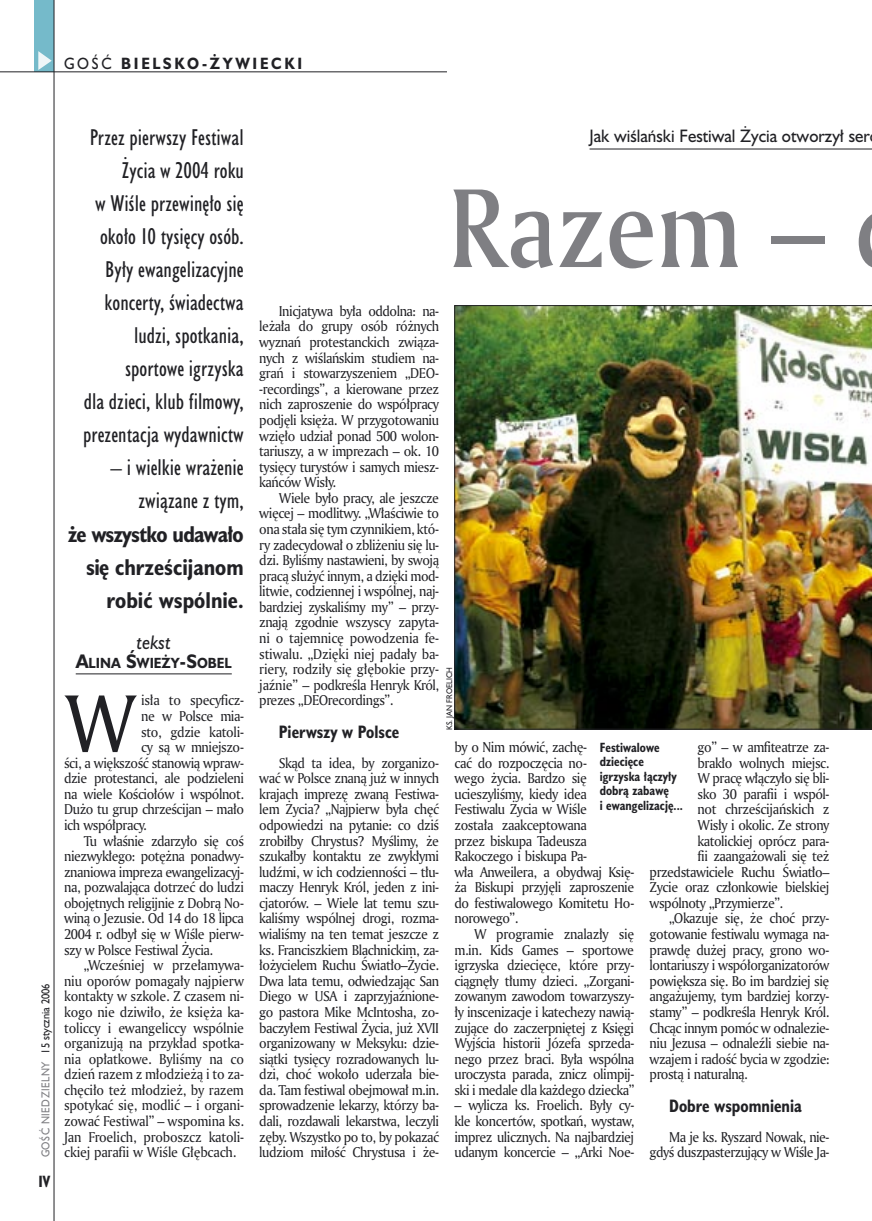
<style>
.page{position:relative;width:872px;height:1221px;background:#fff}
.page>*{position:absolute;margin:0;border:0;box-sizing:border-box;transform-origin:0 0}
._05_tytyl_AmMd_72_pt{font:108px "Amerigo Md PL";color:#7f7f83;scale:.9 1}
._02_body_z_incjalem_4{font:79.05px "Amerigo PL";color:#212125;scale:.94 1}
._06-1_lead_prawy_HuCn_14_pt{font:21px/33px "Humanst 521 Cn PL";color:#212125;text-align:right}
._06-1_lead_prawy_HuCn_14_pt-2{font:700 21px/33px "Humanst 521 Cn PL";color:#212125;text-align:right}
._12_autor_HuBd{font:italic 18px "Humanst 521 PL";color:#212125;scale:.9 1}
._04-3_nadtytul_lokal{font:16.5px "Humanst 521 PL";color:#212125;scale:.94 1}
._04_srodtytul_HuCB_11_pt{font:700 16.5px "Humanst 521 Cn PL";color:#212125;scale:.94 1}
._15a_temat_lewo{font:700 15px "Humanst 521 PL";letter-spacing:.2em;color:#212125;scale:.9 1}
._16_pagina_lewa{font:700 15px "Humanst 521 Cn PL";color:#212125;scale:.94 1}
._01_body_tekst{font:13.8px/15.6px "Amerigo PL";letter-spacing:-.035em;color:#212125;text-align:justify;scale:.94 1}
._02_body_z_incjalem_4-2{font:13.8px "Amerigo PL";letter-spacing:-.035em;color:#212125;scale:.94 1}
._12_autor_HuBd-2{font:700 13.5px "Humanst 521 PL";color:#212125;scale:.9 1}
._09_podpis_zdjecia_HuCnB{font:700 12.3px/14.4px "Humanst 521 Cn PL";color:#212125;scale:.94 1}
._18a_data_lewa_GOSC{font:10.5px "Humanst 521 PL";letter-spacing:.05em;color:#7f7f83;scale:.9 1}
._18_data_lewa{font:10.5px "Humanst 521 PL";color:#212125;scale:.9 1}
._09a_autor_zdjecia_Hu_5_pt{font:7.5px "Humanst 521 PL";color:#212125;scale:.94 1}
.s1{font-weight:400}
.s2{font-size:18px}
</style>
<div class="page">
<div style="left:35px;top:0;width:19px;height:72px;background:#75baca"></div>
<svg style="left:38px;top:51px;width:14px;height:19px"></svg>
<hr style="left:54px;top:0;width:1px;height:1220px;background:#212125">
<hr style="left:0;top:72px;width:447px;height:1px;background:#212125">
<hr style="left:589px;top:149px;width:283px;height:1px;background:#212125">
<hr style="left:76px;top:673px;width:156px;height:1px;background:#212125">
<img style="left:454px;top:305px;width:418px;height:424px">
<p class="_15a_temat_lewo" style="left:64px;top:53px;width:266px"><span class="s1">GOŚĆ</span> BIELSKO-ŻYWIECKI</p>
<p class="_18_data_lewa" style="left:38px;top:1053px;width:79px;rotate:-90deg">15 stycznia 2006</p>
<p class="_18a_data_lewa_GOSC" style="left:38px;top:1157px;width:108px;rotate:-90deg">GOŚĆ NIEDZIELNY</p>
<p class="_16_pagina_lewa" style="left:38px;top:1170px;width:14px">IV</p>
<p class="_06-1_lead_prawy_HuCn_14_pt" style="left:83px;top:121px;width:162px">Przez pierwszy Festiwal<br>Życia w 2004 roku<br>w Wiśle przewinęło się około 10 tysięcy osób.<br>Były ewangelizacyjne koncerty, świadectwa ludzi, spotkania, sportowe igrzyska<br>dla dzieci, klub filmowy, prezentacja wydawnictw</p>
<p class="_06-1_lead_prawy_HuCn_14_pt-2" style="left:68px;top:450px;width:177px"><span class="s1">– i wielkie wrażenie związane z tym,<br></span>że wszystko udawało się chrześcijanom robić wspólnie.</p>
<p class="_12_autor_HuBd" style="left:137px;top:629px;width:40px">tekst</p>
<p class="_12_autor_HuBd-2" style="left:76px;top:653px;width:175px"><span class="s2">A</span>LINA <span class="s2">Ś</span>WIEŻY<span class="s2">-S</span>OBEL</p>
<p class="_02_body_z_incjalem_4" style="left:64px;top:671px;width:77px">W</p>
<p class="_02_body_z_incjalem_4-2" style="left:141px;top:691px;width:111px">isła to specyficz-</p>
<p class="_02_body_z_incjalem_4-2" style="left:141px;top:706px;width:111px">ne w Polsce mia-</p>
<p class="_02_body_z_incjalem_4-2" style="left:141px;top:722px;width:111px">sto, gdzie katoli-</p>
<p class="_02_body_z_incjalem_4-2" style="left:141px;top:738px;width:111px">cy są w mniejszo-</p>
<p class="_02_body_z_incjalem_4-2" style="left:64px;top:753px;width:193px">ści, a większość stanowią wpraw-</p>
<p class="_02_body_z_incjalem_4-2" style="left:64px;top:769px;width:193px">dzie protestanci, ale podzieleni</p>
<p class="_02_body_z_incjalem_4-2" style="left:64px;top:784px;width:193px">na wiele Kościołów i wspólnot.</p>
<p class="_02_body_z_incjalem_4-2" style="left:64px;top:800px;width:193px">Dużo tu grup chrześcijan – mało</p>
<p class="_02_body_z_incjalem_4-2" style="left:64px;top:815px;width:90px">ich współpracy.</p>
<p class="_01_body_tekst" style="left:64px;top:832px;width:193px;text-indent:20px">Tu właśnie zdarzyło się coś niezwykłego: potężna ponadwy&shy;znaniowa impreza ewangelizacyj&shy;na, pozwalająca dotrzeć do ludzi obojętnych religijnie z Dobrą No&shy;winą o Jezusie. Od 14 do 18 lipca 2004 r. odbył się w Wiśle pierw&shy;szy w Polsce Festiwal Życia.</p>
<p class="_01_body_tekst" style="left:64px;top:957px;width:193px;text-indent:20px">„Wcześniej w przełamywa&shy;niu oporów pomagały najpierw kontakty w szkole. Z czasem ni&shy;kogo nie dziwiło, że księża ka&shy;toliccy i ewangeliccy wspólnie organizują na przykład spotka&shy;nia opłatkowe. Byliśmy na co dzień razem z młodzieżą i to za&shy;chęciło też młodzież, by razem spotykać się, modlić – i organi&shy;zować Festiwal” – wspomina ks.<br>Jan Froelich, proboszcz katoli&shy;ckiej parafii w Wiśle Głębcach.</p>
<p class="_04-3_nadtytul_lokal" style="left:589px;top:124px;width:300px">Jak wiślański Festiwal Życia otworzył ser</p>
<p class="_05_tytyl_AmMd_72_pt" style="left:448px;top:156px;width:420px">Razem –</p>
<p class="_01_body_tekst" style="left:259px;top:303px;width:193px;text-indent:20px">Inicjatywa była oddolna: na&shy;leżała do grupy osób różnych wyznań protestanckich związa&shy;nych z wiślańskim studiem na&shy;grań i stowarzyszeniem „DEO--recordings”, a kierowane przez nich zaproszenie do współpracy podjęli księża. W przygotowaniu wzięło udział ponad 500 wolon&shy;tariuszy, a w imprezach – ok. 10 tysięcy turystów i samych miesz&shy;kańców Wisły.</p>
<p class="_01_body_tekst" style="left:259px;top:489px;width:193px;text-indent:20px">Wiele było pracy, ale jeszcze więcej – modlitwy. „Właściwie to ona stała się tym czynnikiem, któ&shy;ry zadecydował o zbliżeniu się lu&shy;dzi. Byliśmy nastawieni, by swoją pracą służyć innym, a dzięki mod&shy;litwie, codziennej i wspólnej, naj&shy;bardziej zyskaliśmy my” – przy&shy;znają zgodnie wszyscy zapyta&shy;ni o tajemnicę powodzenia fe&shy;stiwalu. „Dzięki niej padały ba&shy;riery, rodziły się głębokie przy&shy;jaźnie” – podkreśla Henryk Król, prezes „DEOrecordings”.</p>
<p class="_04_srodtytul_HuCB_11_pt" style="left:279px;top:720px;width:130px">Pierwszy w Polsce</p>
<p class="_01_body_tekst" style="left:259px;top:754px;width:193px;text-indent:20px">Skąd ta idea, by zorganizo&shy;wać w Polsce znaną już w innych krajach imprezę zwaną Festiwa&shy;lem Życia? „Najpierw była chęć odpowiedzi na pytanie: co dziś zrobiłby Chrystus? Myślimy, że szukałby kontaktu ze zwykłymi ludźmi, w ich codzienności – tłu&shy;maczy Henryk Król, jeden z ini&shy;cjatorów. – Wiele lat temu szu&shy;kaliśmy wspólnej drogi, rozma&shy;wialiśmy na ten temat jeszcze z ks. Franciszkiem Blachnickim, za&shy;łożycielem Ruchu Światło–Życie.<br>Dwa lata temu, odwiedzając San Diego w USA i zaprzyjaźnione&shy;go pastora Mike McIntosha, zo&shy;baczyłem Festiwal Życia, już XVII organizowany w Meksyku: dzie&shy;siątki tysięcy rozradowanych lu&shy;dzi, choć wokoło uderzała bie&shy;da. Tam festiwal obejmował m.in. sprowadzenie lekarzy, którzy ba&shy;dali, rozdawali lekarstwa, leczyli zęby. Wszystko po to, by pokazać ludziom miłość Chrystusa i że-</p>
<p class="_09a_autor_zdjecia_Hu_5_pt" style="left:444px;top:729px;width:68px;rotate:-90deg">KS. JAN FROELICH</p>
<p class="_01_body_tekst" style="left:454px;top:739px;width:193px;text-align:left">by o Nim mówić, zachę-<br>cać do rozpoczęcia no-<br>wego życia. Bardzo się ucieszyliśmy, kiedy idea<br>Festiwalu Życia w Wiśle<br>została zaakceptowana<br>przez biskupa Tadeusza<br>Rakoczego i biskupa Pa-<br>wła Anweilera, a obydwaj Księ&shy;ża Biskupi przyjęli zaproszenie do festiwalowego Komitetu Ho&shy;norowego”.</p>
<p class="_01_body_tekst" style="left:454px;top:925px;width:193px;text-indent:20px">W programie znalazły się m.in. Kids Games – sportowe igrzyska dziecięce, które przy&shy;ciągnęły tłumy dzieci. „Zorgani&shy;zowanym zawodom towarzyszy&shy;ły inscenizacje i katechezy nawią&shy;zujące do zaczerpniętej z Księgi Wyjścia historii Józefa sprzeda&shy;nego przez braci. Była wspólna uroczysta parada, znicz olimpij&shy;ski i medale dla każdego dziecka”</p>
<p class="_01_body_tekst" style="left:454px;top:1097px;width:193px">– wylicza ks. Froelich. Były cy&shy;kle koncertów, spotkań, wystaw, imprez ulicznych. Na najbardziej udanym koncercie – „Arki Noe-</p>
<p class="_01_body_tekst" style="left:697px;top:739px;width:142px">go” – w amfiteatrze za-</p>
<p class="_01_body_tekst" style="left:697px;top:754px;width:142px">brakło wolnych miejsc.</p>
<p class="_01_body_tekst" style="left:697px;top:770px;width:142px">W pracę włączyło się bli-</p>
<p class="_01_body_tekst" style="left:697px;top:785px;width:142px">sko 30 parafii i wspól-</p>
<p class="_01_body_tekst" style="left:697px;top:801px;width:142px">not chrześcijańskich z</p>
<p class="_01_body_tekst" style="left:697px;top:816px;width:142px">Wisły i okolic. Ze strony</p>
<p class="_01_body_tekst" style="left:697px;top:832px;width:142px">katolickiej oprócz para-</p>
<p class="_01_body_tekst" style="left:697px;top:848px;width:142px">fii zaangażowali się też</p>
<p class="_01_body_tekst" style="left:649px;top:863px;width:193px">przedstawiciele Ruchu Światło–</p>
<p class="_01_body_tekst" style="left:649px;top:879px;width:193px">Życie oraz członkowie bielskiej</p>
<p class="_01_body_tekst" style="left:649px;top:894px;width:144px">wspólnoty „Przymierze”.</p>
<p class="_01_body_tekst" style="left:649px;top:910px;width:193px;text-indent:20px">„Okazuje się, że choć przy&shy;gotowanie festiwalu wymaga na&shy;prawdę dużej pracy, grono wo&shy;lontariuszy i współorganizatorów powiększa się. Bo im bardziej się angażujemy, tym bardziej korzy&shy;stamy” – podkreśla Henryk Król.<br>Chcąc innym pomóc w odnalezie&shy;niu Jezusa – odnaleźli siebie na&shy;wzajem i radość bycia w zgodzie: prostą i naturalną.</p>
<p class="_04_srodtytul_HuCB_11_pt" style="left:669px;top:1093px;width:142px">Dobre wspomnienia</p>
<p class="_01_body_tekst" style="left:649px;top:1128px;width:193px;text-align:right">Ma je ks. Ryszard Nowak, nie&shy;gdyś duszpasterzujący w Wiśle Ja-</p>
<p class="_09_podpis_zdjecia_HuCnB" style="left:600px;top:739px;width:90px">Festiwalowe dziecięce igrzyska łączyły dobrą zabawę<br>i ewangelizację...</p>
</div>
